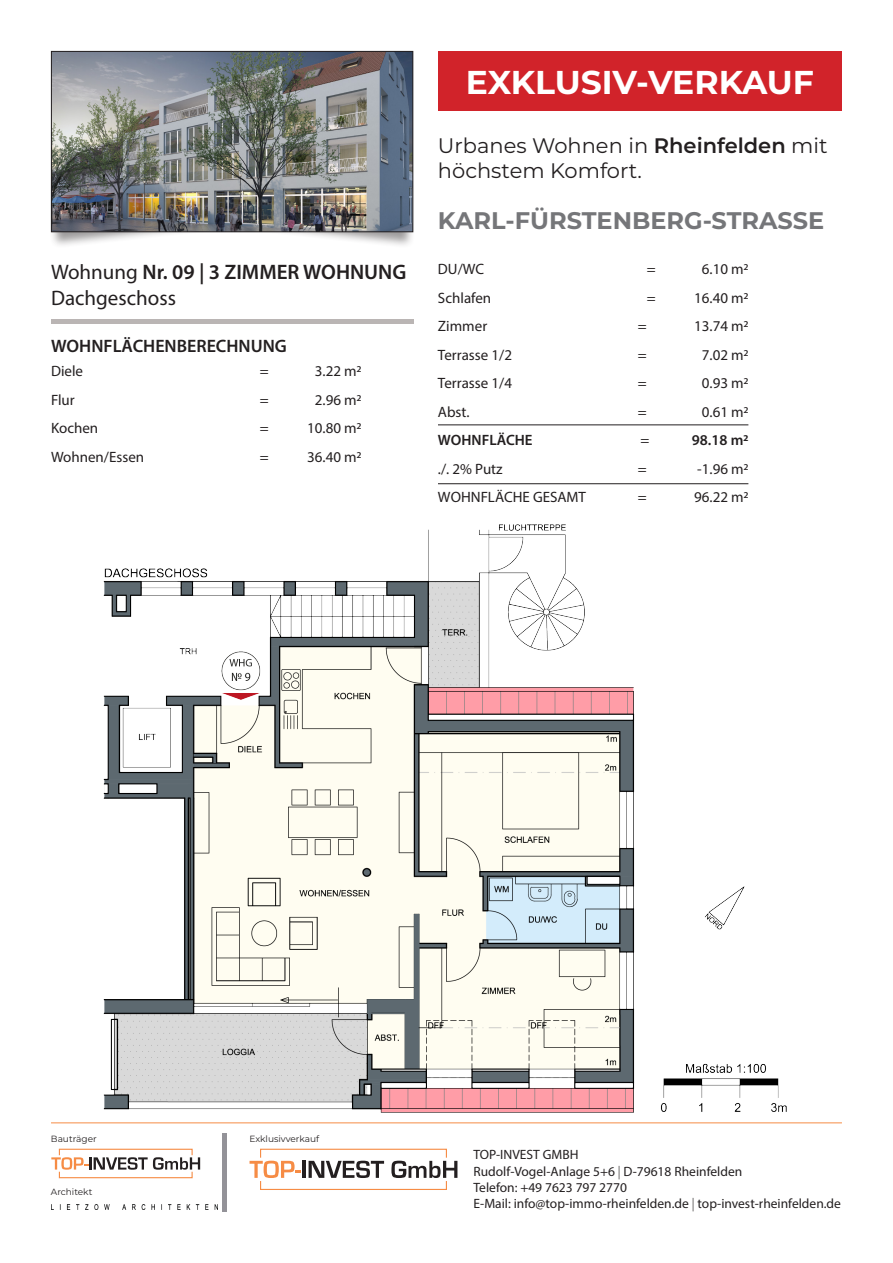
<style>
.page{position:relative;width:893px;height:1263px;background:#fff}
.page>*{position:absolute;margin:0;border:0;box-sizing:border-box;transform-origin:0 0}
.t1{font:700 33px "Montserrat";letter-spacing:-.005em;color:#fff}
.t2{font:700 24px "Montserrat";color:#757679}
.t3{font:21px/25.2px "Montserrat";color:#231f20}
.t4{font:600 21px "Myriad Pro";color:#231f20}
.t5{font:21px "Myriad Pro";color:#231f20}
.t6{font:600 18px "Myriad Pro";color:#231f20}
.t7{font:15px "Myriad Pro";color:#231f20}
.t8{font:600 15px "Myriad Pro";color:#231f20}
.t9{font:13.5px/16.2px "Myriad Pro";color:#231f20}
.t10{font:9px "Montserrat";color:#231f20}
.s1{font-weight:400}
.s2{font-weight:600}
.s3{font-weight:300}
</style>
<div class="page">
<svg style="left:51px;top:1148px;width:149px;height:31px"></svg>
<hr style="left:223px;top:1133px;width:4px;height:79px;background:#939298">
<hr style="left:51px;top:1122px;width:791px;height:1px;background:#f68c45">
<svg style="left:250px;top:1148px;width:207px;height:42px"></svg>
<img style="left:51px;top:1205px;width:166px;height:4px">
<div style="left:49px;top:173px;width:366px;height:76px;background:#231f20;opacity:.45"></div>
<img style="left:53px;top:53px;width:358px;height:177px">
<div style="left:51px;top:51px;width:362px;height:181px;border:1px solid #231f20"></div>
<div style="left:438px;top:51px;width:404px;height:60px;background:#d1232a"></div>
<div style="left:51px;top:319px;width:363px;height:5px;background:#bab5b4"></div>
<img style="left:103px;top:524px;width:684px;height:589px">
<hr style="left:438px;top:424px;width:310px;height:1px;background:#231f20">
<hr style="left:438px;top:483px;width:310px;height:1px;background:#231f20">
<p class="t4" style="left:51px;top:259px;width:357px"><span class="s1">Wohnung</span> Nr. 09 | 3 ZIMMER WOHNUNG</p>
<p class="t5" style="left:51px;top:285px;width:126px">Dachgeschoss</p>
<p class="t6" style="left:51px;top:334px;width:237px">WOHNFLÄCHENBERECHNUNG</p>
<p class="t7" style="left:51px;top:362px;width:34px">Diele</p>
<p class="t7" style="left:260px;top:362px;width:10px">=</p>
<p class="t7" style="left:315px;top:362px;width:48px">3.22 m2</p>
<p class="t7" style="left:51px;top:391px;width:25px">Flur</p>
<p class="t7" style="left:260px;top:391px;width:10px">=</p>
<p class="t7" style="left:315px;top:391px;width:48px">2.96 m2</p>
<p class="t7" style="left:51px;top:419px;width:49px">Kochen</p>
<p class="t7" style="left:260px;top:419px;width:10px">=</p>
<p class="t7" style="left:307px;top:419px;width:56px">10.80 m2</p>
<p class="t7" style="left:51px;top:448px;width:95px">Wohnen/Essen</p>
<p class="t7" style="left:260px;top:448px;width:10px">=</p>
<p class="t7" style="left:307px;top:448px;width:56px">36.40 m2</p>
<h1 class="t1" style="left:466px;top:58px;width:349px">EXKLUSIV-VERKAUF</h1>
<h3 class="t3" style="left:438px;top:132px;width:391px">Urbanes Wohnen in <span class="s2">Rheinfelden</span> mit höchstem Komfort.</h3>
<h2 class="t2" style="left:438px;top:203px;width:388px">KARL-FÜRSTENBERG-STRASSE</h2>
<p class="t7" style="left:438px;top:260px;width:48px">DU/WC</p>
<p class="t7" style="left:647px;top:260px;width:10px">=</p>
<p class="t7" style="left:702px;top:260px;width:48px">6.10 m2</p>
<p class="t7" style="left:438px;top:288px;width:55px">Schlafen</p>
<p class="t7" style="left:647px;top:288px;width:10px">=</p>
<p class="t7" style="left:694px;top:288px;width:56px">16.40 m2</p>
<p class="t7" style="left:438px;top:317px;width:51px">Zimmer</p>
<p class="t7" style="left:638px;top:317px;width:10px">=</p>
<p class="t7" style="left:694px;top:317px;width:56px">13.74 m2</p>
<p class="t7" style="left:438px;top:345px;width:76px">Terrasse 1/2</p>
<p class="t7" style="left:638px;top:345px;width:10px">=</p>
<p class="t7" style="left:702px;top:345px;width:48px">7.02 m2</p>
<p class="t7" style="left:438px;top:374px;width:76px">Terrasse 1/4</p>
<p class="t7" style="left:638px;top:374px;width:10px">=</p>
<p class="t7" style="left:702px;top:374px;width:48px">0.93 m2</p>
<p class="t7" style="left:438px;top:402px;width:33px">Abst.</p>
<p class="t7" style="left:638px;top:402px;width:10px">=</p>
<p class="t7" style="left:702px;top:402px;width:48px">0.61 m2</p>
<p class="t8" style="left:438px;top:430px;width:96px">WOHNFLÄCHE</p>
<p class="t7" style="left:640px;top:431px;width:10px">=</p>
<p class="t8" style="left:692px;top:430px;width:58px">98.18 m2</p>
<p class="t7" style="left:438px;top:459px;width:66px">./. 2% Putz</p>
<p class="t7" style="left:638px;top:459px;width:10px">=</p>
<p class="t7" style="left:697px;top:459px;width:53px">-1.96 m2</p>
<p class="t7" style="left:438px;top:488px;width:150px">WOHNFLÄCHE GESAMT</p>
<p class="t7" style="left:638px;top:488px;width:10px">=</p>
<p class="t7" style="left:694px;top:488px;width:56px">96.22 m2</p>
<p class="t10" style="left:51px;top:1132px;width:47px">Bauträger</p>
<p class="t10" style="left:250px;top:1132px;width:71px">Exklusivverkauf</p>
<p class="t10" style="left:51px;top:1185px;width:43px">Architekt</p>
<p class="t9" style="left:474px;top:1146px;width:369px">TOP-INVEST GMBH<br>Rudolf-Vogel-Anlage 5+6 <span class="s3">|</span> D-79618 Rheinfelden<br>Telefon: +49 7623 797 2770<br>E-Mail: info@top-immo-rheinfelden.de <span class="s3">|</span> top-invest-rheinfelden.de</p>
</div>
